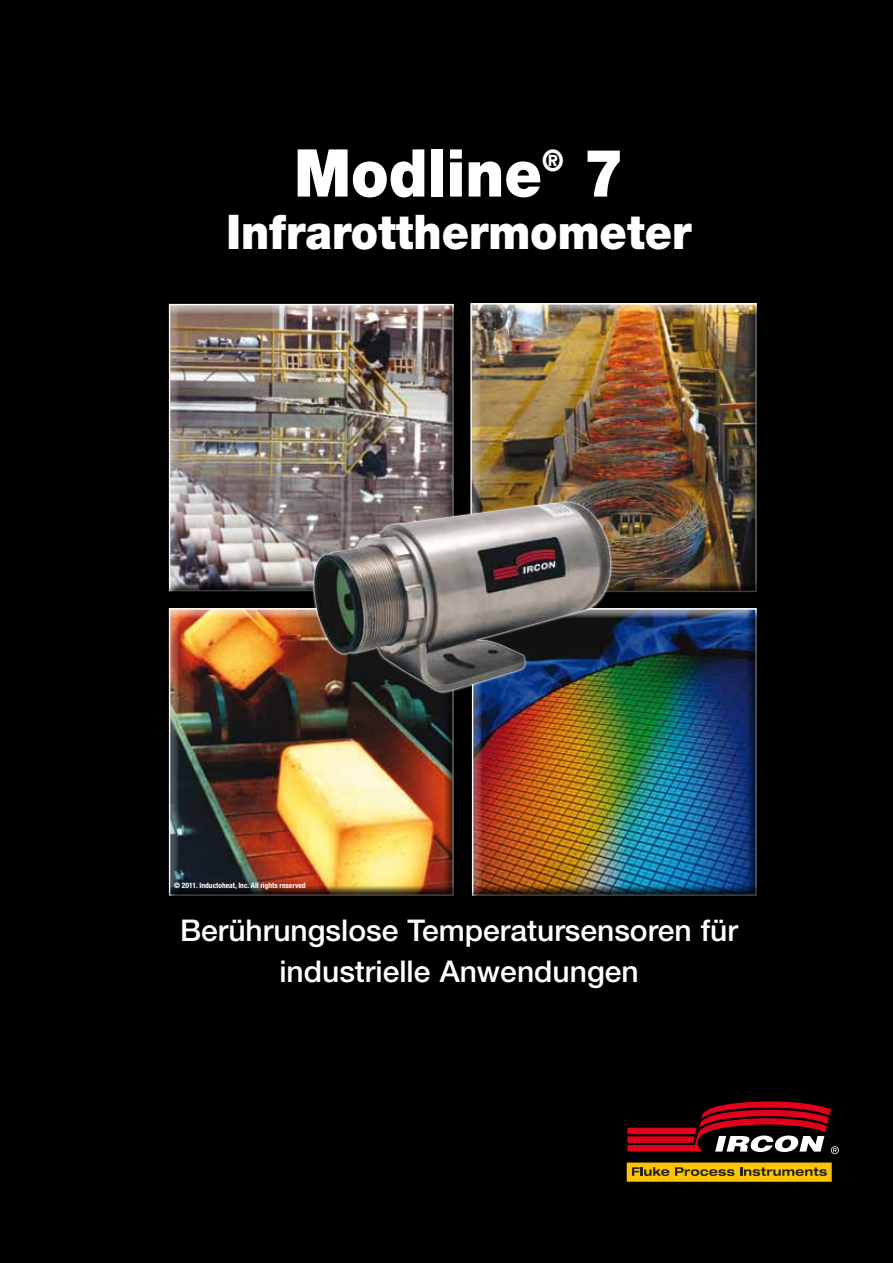
<style>
.page{position:relative;width:893px;height:1263px;background:#000}
.page>*{position:absolute;margin:0;border:0;box-sizing:border-box;transform-origin:0 0}
.t1{font:900 66px "Helvetica Neue LT Pro";color:#fff;scale:.91 1}
.t2{font:900 47.85px "Helvetica Neue LT Pro";color:#fff;scale:.91 1}
.t3{font:500 30px/40.5px "Helvetica Neue LT Pro";color:#fff;text-align:center}
.t4{font:900 29.7px "Helvetica Neue LT Pro";color:#fff;scale:.91 1}
.t5{font:700 condensed 7.5px "Helvetica Neue LT Pro";color:#fff}
</style>
<div class="page">
<div style="left:168px;top:304px;width:288px;height:290px;background:#000;opacity:.75"></div>
<div style="left:168px;top:608px;width:288px;height:290px;background:#000;opacity:.75"></div>
<div style="left:471px;top:608px;width:288px;height:290px;background:#000;opacity:.75"></div>
<div style="left:468px;top:303px;width:290px;height:291px;background:#000;opacity:.75"></div>
<img style="left:306px;top:502px;width:314px;height:191px">
<svg style="left:627px;top:1101px;width:212px;height:53px"></svg>
<div style="left:627px;top:1163px;width:204px;height:18px;background:#fcc400"></div>
<div style="left:627px;top:1162px;width:205px;height:20px;border:1px solid #fcc400"></div>
<svg style="left:632px;top:1167px;width:37px;height:9px"></svg>
<svg style="left:675px;top:1167px;width:59px;height:9px"></svg>
<svg style="left:740px;top:1167px;width:87px;height:9px"></svg>
<h1 class="t1" style="left:294px;top:133px;width:274px">Modline</h1>
<p class="t4" style="left:542px;top:142px;width:25px">®</p>
<h1 class="t1" style="left:584px;top:133px;width:46px">7</h1>
<h2 class="t2" style="left:227px;top:203px;width:512px">Infrarotthermometer</h2>
<p class="t5" style="left:174px;top:881px;width:133px">© 2011. Inductoheat, Inc. All rights reserved</p>
<p class="t3" style="left:180px;top:910px;width:560px">Berührungslose Temperatursensoren für industrielle Anwendungen</p>
</div>
